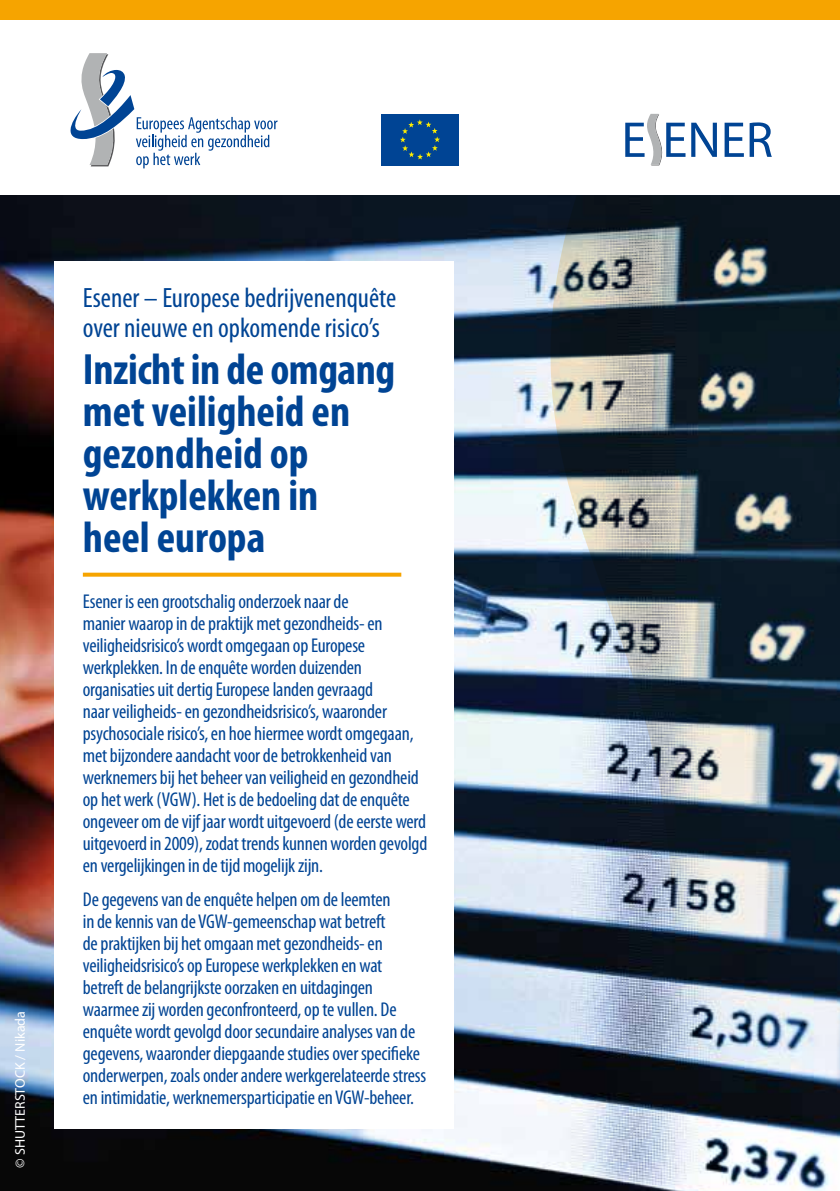
<style>
.page{position:relative;width:840px;height:1191px;background:#fff}
.page>*{position:absolute;margin:0;border:0;box-sizing:border-box;transform-origin:0 0}
.t1{font:700 condensed 44px/42px "Myriad Pro";color:#004494}
.t2{font:condensed 28px/30px "Myriad Pro";color:#004494}
.t3{font:condensed 20px/22px "Myriad Pro";letter-spacing:-.01em;color:#004494}
.t4{font:14px "Myriad Pro";color:#fff}
</style>
<div class="page">
<img style="left:0;top:196px;width:532px;height:995px">
<div style="left:0;top:0;width:839px;height:20px;background:#f6a400"></div>
<img style="left:532px;top:196px;width:307px;height:995px">
<div style="left:54px;top:261px;width:400px;height:867px;background:#fff"></div>
<svg style="left:83px;top:572px;width:318px;height:4px"></svg>
<svg style="left:381px;top:114px;width:78px;height:52px"></svg>
<div style="left:381px;top:114px;width:77px;height:51px;background:#004494"></div>
<svg style="left:400px;top:119px;width:40px;height:40px"></svg>
<svg style="left:749px;top:122px;width:22px;height:35px"></svg>
<svg style="left:724px;top:123px;width:19px;height:34px"></svg>
<svg style="left:625px;top:114px;width:91px;height:51px"></svg>
<svg style="left:70px;top:53px;width:207px;height:115px"></svg>
<p class="t4" style="left:11px;top:1167px;width:158px;rotate:-90deg">© SHUTTERSTOCK / Nikada</p>
<h2 class="t2" style="left:83px;top:283px;width:315px">Esener – Europese bedrijvenenquête over nieuwe en opkomende risico’s</h2>
<h1 class="t1" style="left:83px;top:348px;width:314px">Inzicht in de omgang met veiligheid en gezondheid op werkplekken in heel europa</h1>
<p class="t3" style="left:83px;top:591px;width:346px">Esener is een grootschalig onderzoek naar de<br>manier waarop in de praktijk met gezondheids- en veiligheidsrisico’s wordt omgegaan op Europese werkplekken. In de enquête worden duizenden organisaties uit dertig Europese landen gevraagd<br>naar veiligheids- en gezondheidsrisico’s, waaronder psychosociale risico’s, en hoe hiermee wordt omgegaan, met bijzondere aandacht voor de betrokkenheid van werknemers bij het beheer van veiligheid en gezondheid op het werk (VGW). Het is de bedoeling dat de enquête ongeveer om de vijf jaar wordt uitgevoerd (de eerste werd uitgevoerd in 2009), zodat trends kunnen worden gevolgd en vergelijkingen in de tijd mogelijk zijn.</p>
<p class="t3" style="left:83px;top:888px;width:344px">De gegevens van de enquête helpen om de leemten<br>in de kennis van de VGW-gemeenschap wat betreft<br>de praktijken bij het omgaan met gezondheids- en veiligheidsrisico’s op Europese werkplekken en wat betreft de belangrijkste oorzaken en uitdagingen waarmee zij worden geconfronteerd, op te vullen. De enquête wordt gevolgd door secundaire analyses van de gegevens, waaronder diepgaande studies over specifieke onderwerpen, zoals onder andere werkgerelateerde stress en intimidatie, werknemersparticipatie en VGW-beheer.</p>
</div>
